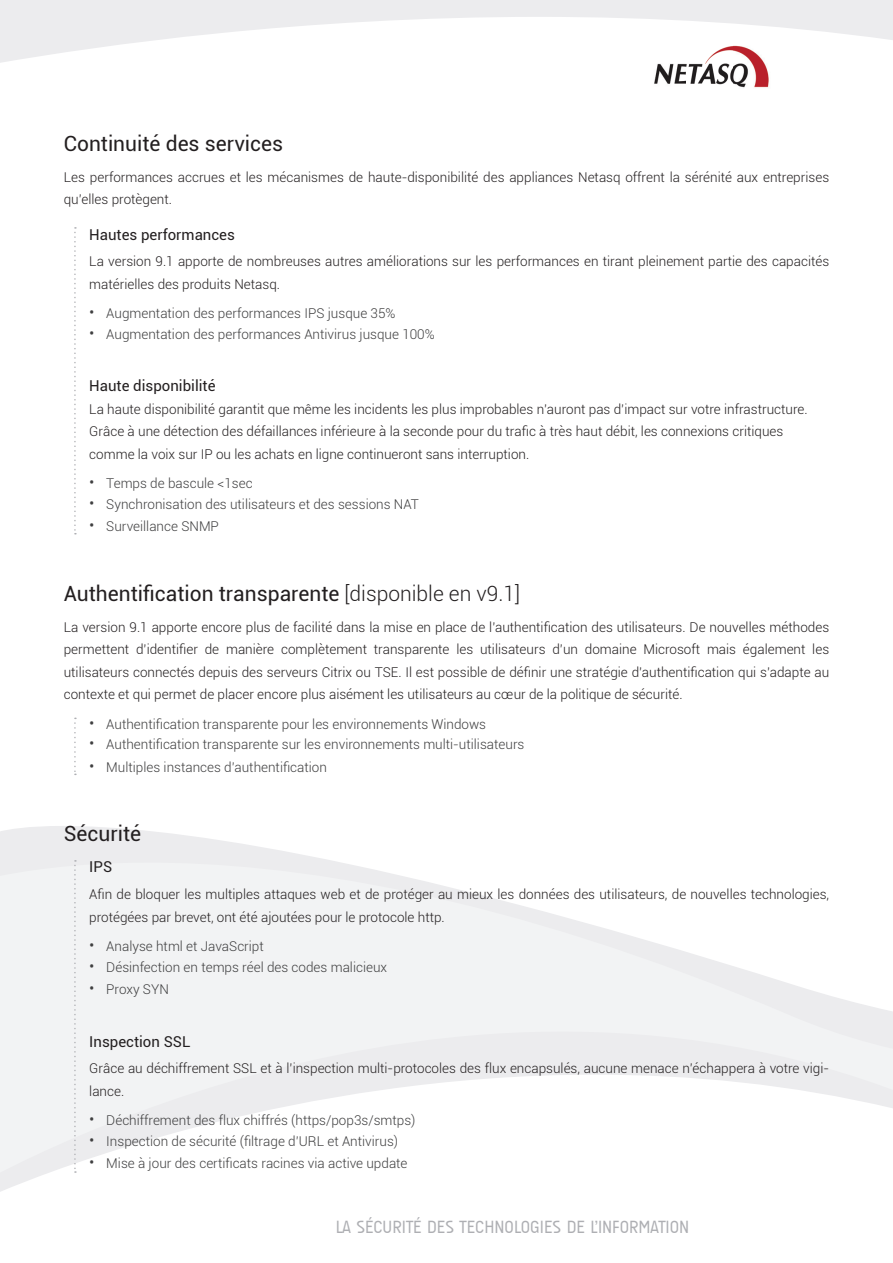
<style>
.page{position:relative;width:893px;height:1263px;background:#fff}
.page>*{position:absolute;margin:0;border:0;box-sizing:border-box;transform-origin:0 0}
.t1{font:21px "Roboto";color:#231f20}
.t2{font:18px "A Udimat";color:#aeafb3}
.t3{font:15px "Roboto";color:#231f20}
.t4{font:300 13.5px/22.5px "Roboto";color:#231f20}
.t5{font:300 13.5px "Roboto";color:#3e3e3f}
.s1{font-size:16.5px}
.s2{font-weight:300}
</style>
<div class="page">
<svg style="left:0;top:774px;width:893px;height:418px"></svg>
<svg style="left:0;top:0;width:893px;height:63px"></svg>
<img style="left:640px;top:37px;width:140px;height:51px">
<svg style="left:74px;top:227px;width:2px;height:307px"></svg>
<svg style="left:74px;top:860px;width:2px;height:313px"></svg>
<svg style="left:74px;top:718px;width:2px;height:57px"></svg>
<h1 class="t1" style="left:64px;top:129px;width:221px">Continuité des services</h1>
<p class="t4" style="left:64px;top:165px;width:767px">Les performances accrues et les mécanismes de haute-disponibilité des appliances Netasq offrent la sérénité aux entreprises qu’elles protègent.</p>
<p class="t3" style="left:89px;top:224px;width:147px">Hautes performances</p>
<p class="t4" style="left:89px;top:250px;width:741px">La version 9.1 apporte de nombreuses autres améliorations sur les performances en tirant pleinement partie des capacités matérielles des produits Netasq.</p>
<p class="t5" style="left:89px;top:304px;width:308px"><span class="s1">•</span> Augmentation des performances IPS jusque 35%</p>
<p class="t5" style="left:89px;top:325px;width:347px"><span class="s1">•</span> Augmentation des performances Antivirus jusque 100%</p>
<p class="t3" style="left:89px;top:375px;width:128px">Haute disponibilité</p>
<p class="t4" style="left:89px;top:397px;width:720px">La haute disponibilité garantit que même les incidents les plus improbables n’auront pas d’impact sur votre infrastructure.<br>Grâce à une détection des défaillances inférieure à la seconde pour du trafic à très haut débit, les connexions critiques comme la voix sur IP ou les achats en ligne continueront sans interruption.</p>
<p class="t5" style="left:89px;top:474px;width:165px"><span class="s1">•</span> Temps de bascule &lt;1sec</p>
<p class="t5" style="left:89px;top:495px;width:331px"><span class="s1">•</span> Synchronisation des utilisateurs et des sessions NAT</p>
<p class="t5" style="left:89px;top:517px;width:131px"><span class="s1">•</span> Surveillance SNMP</p>
<h1 class="t1" style="left:64px;top:579px;width:458px">Authentification transparente <span class="s2">[disponible en v9.1]</span></h1>
<p class="t4" style="left:64px;top:615px;width:767px;text-align:justify">La version 9.1 apporte encore plus de facilité dans la mise en place de l’authentification des utilisateurs. De nouvelles méthodes permettent d’identifier de manière complètement transparente les utilisateurs d’un domaine Microsoft mais également les utilisateurs connectés depuis des serveurs Citrix ou TSE. Il est possible de définir une stratégie d’authentification qui s’adapte au contexte et qui permet de placer encore plus aisément les utilisateurs au cœur de la politique de sécurité.</p>
<p class="t5" style="left:89px;top:714px;width:398px"><span class="s1">•</span> Authentification transparente pour les environnements Windows</p>
<p class="t5" style="left:89px;top:735px;width:437px"><span class="s1">•</span> Authentification transparente sur les environnements multi-utilisateurs</p>
<p class="t5" style="left:89px;top:758px;width:239px"><span class="s1">•</span> Multiples instances d’authentification</p>
<h1 class="t1" style="left:64px;top:819px;width:79px">Sécurité</h1>
<p class="t3" style="left:89px;top:857px;width:24px">IPS</p>
<p class="t4" style="left:89px;top:883px;width:741px">Afin de bloquer les multiples attaques web et de protéger au mieux les données des utilisateurs, de nouvelles technologies, protégées par brevet, ont été ajoutées pour le protocole http.</p>
<p class="t5" style="left:89px;top:937px;width:176px"><span class="s1">•</span> Analyse html et JavaScript</p>
<p class="t5" style="left:89px;top:957px;width:299px"><span class="s1">•</span> Désinfection en temps réel des codes malicieux</p>
<p class="t5" style="left:89px;top:980px;width:81px"><span class="s1">•</span> Proxy SYN</p>
<p class="t3" style="left:89px;top:1031px;width:103px">Inspection SSL</p>
<p class="t4" style="left:89px;top:1057px;width:741px">Grâce au déchiffrement SSL et à l’inspection multi-protocoles des flux encapsulés, aucune menace n’échappera à votre vigi&shy;lance.</p>
<p class="t5" style="left:89px;top:1111px;width:328px"><span class="s1">•</span> Déchiffrement des flux chiffrés (https/pop3s/smtps)</p>
<p class="t5" style="left:89px;top:1131px;width:310px"><span class="s1">•</span> Inspection de sécurité (filtrage d’URL et Antivirus)</p>
<p class="t5" style="left:89px;top:1154px;width:320px"><span class="s1">•</span> Mise à jour des certificats racines via active update</p>
<h2 class="t2" style="left:336px;top:1217px;width:355px">LA SÉCURITÉ DES TECHNOLOGIES DE L’INFORMATION</h2>
</div>
